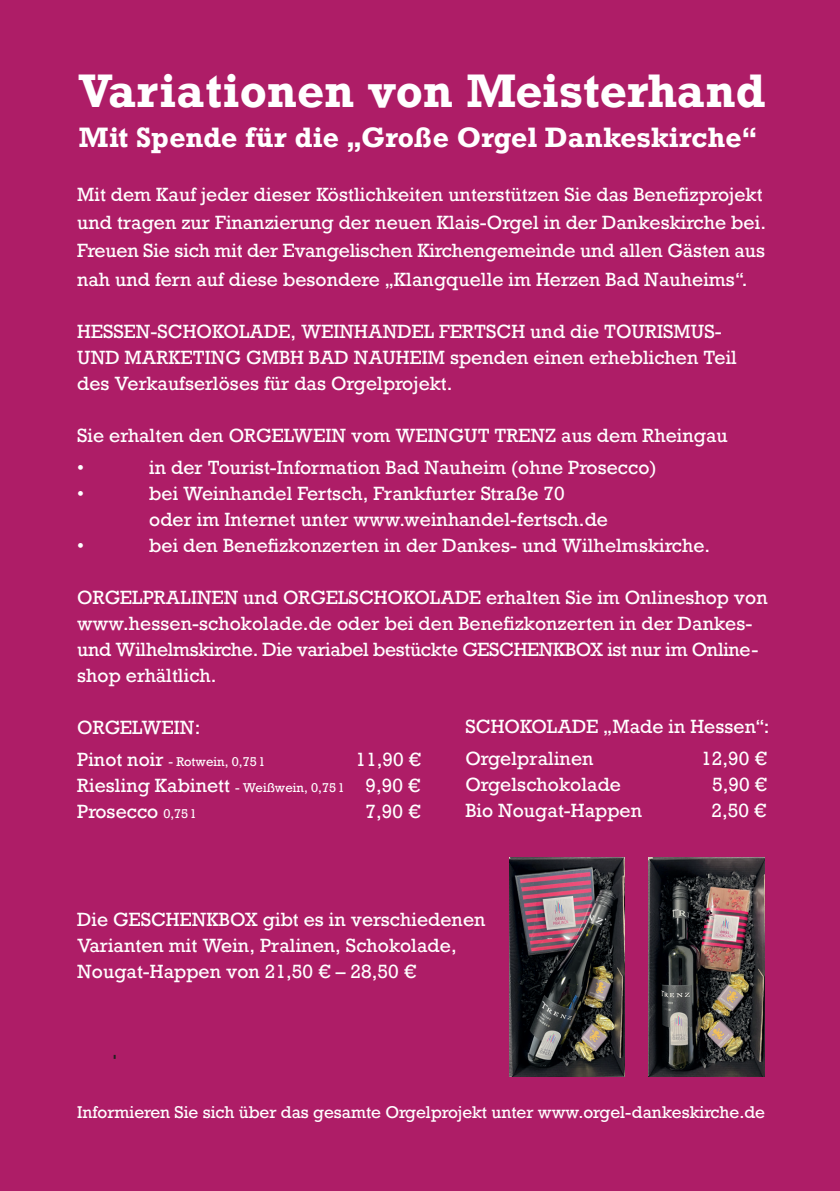
<style>
.page{position:relative;width:840px;height:1191px;background:#fff}
.page>*{position:absolute;margin:0;border:0;box-sizing:border-box;transform-origin:0 0}
.t1{font:700 44.2px "Rockwell";letter-spacing:.005em;color:#fff}
.t2{font:700 26.4px "Rockwell";letter-spacing:.015em;color:#fff}
.t3{font:18px/26px "Rockwell";color:#fff}
.t4{font:16px "Rockwell";letter-spacing:-.005em;color:#fff}
.t5{font:12px "Rockwell";color:#fff}
.s1{font-size:18px}
.s2{font-size:12px}
</style>
<div class="page">
<div style="left:0;top:0;width:839px;height:1191px;background:#ae1d67"></div>
<img style="left:509px;top:858px;width:115px;height:218px">
<img style="left:648px;top:858px;width:115px;height:218px">
<h1 class="t1" style="left:79px;top:63px;width:687px">Variationen von Meisterhand</h1>
<h2 class="t2" style="left:79px;top:121px;width:679px">Mit Spende für die „Große Orgel Dankeskirche“</h2>
<p class="t3" style="left:77px;top:181px;width:690px;line-height:28px">Mit dem Kauf jeder dieser Köstlichkeiten unterstützen Sie das Benefizprojekt und tragen zur Finanzierung der neuen Klais-Orgel in der Dankeskirche bei.<br>Freuen Sie sich mit der Evangelischen Kirchengemeinde und allen Gästen aus nah und fern auf diese besondere „Klangquelle im Herzen Bad Nauheims“.</p>
<p class="t3" style="left:77px;top:318px;width:661px">HESSEN-SCHOKOLADE, WEINHANDEL FERTSCH und die TOURISMUS-<br>UND MARKETING GMBH BAD NAUHEIM spenden einen erheblichen Teil des Verkaufserlöses für das Orgelprojekt.</p>
<p class="t3" style="left:77px;top:419px;width:651px;line-height:32px">Sie erhalten den ORGELWEIN vom WEINGUT TRENZ aus dem Rheingau •</p>
<p class="t3" style="left:149px;top:454px;width:508px">in der Tourist-Information Bad Nauheim (ohne Prosecco)</p>
<p class="t3" style="left:77px;top:480px;width:8px">•</p>
<p class="t3" style="left:149px;top:480px;width:460px">bei Weinhandel Fertsch, Frankfurter Straße 70 oder im Internet unter www.weinhandel-fertsch.de</p>
<p class="t3" style="left:77px;top:532px;width:8px">•</p>
<p class="t3" style="left:149px;top:532px;width:562px">bei den Benefizkonzerten in der Dankes- und Wilhelmskirche.</p>
<p class="t3" style="left:77px;top:584px;width:691px">ORGELPRALINEN und ORGELSCHOKOLADE erhalten Sie im Onlineshop von www.hessen-schokolade.de oder bei den Benefizkonzerten in der Dankes&shy;und Wilhelmskirche. Die variabel bestückte GESCHENKBOX ist nur im Online&shy;shop erhältlich.</p>
<p class="t3" style="left:77px;top:714px;width:125px">ORGELWEIN:</p>
<p class="t5" style="left:77px;top:754px;width:188px"><span class="s1">Pinot noir</span> - Rotwein, 0,75 l</p>
<p class="t3" style="left:465px;top:710px;width:305px;line-height:32px">SCHOKOLADE „Made in Hessen“:<br>Orgelpralinen</p>
<p class="t3" style="left:701px;top:745px;width:67px">12,90 €</p>
<p class="t3" style="left:77px;top:746px;width:345px;text-align:justify;text-indent:278px">11,90 € Riesling Kabinett <span class="s2">- Weißwein, 0,75 l</span> 9,90 € Prosecco <span class="s2">0,75 l</span></p>
<p class="t3" style="left:465px;top:771px;width:157px">Orgelschokolade</p>
<p class="t3" style="left:711px;top:771px;width:57px">5,90 €</p>
<p class="t3" style="left:465px;top:797px;width:178px">Bio Nougat-Happen</p>
<p class="t3" style="left:711px;top:797px;width:57px">2,50 €</p>
<p class="t3" style="left:365px;top:798px;width:57px">7,90 €</p>
<p class="t3" style="left:77px;top:906px;width:409px">Die GESCHENKBOX gibt es in verschiedenen<br>Varianten mit Wein, Pralinen, Schokolade,<br>Nougat-Happen von 21,50 € – 28,50 €</p>
<p class="t4" style="left:77px;top:1102px;width:689px">Informieren Sie sich über das gesamte Orgelprojekt unter www.orgel-dankeskirche.de</p>
</div>
